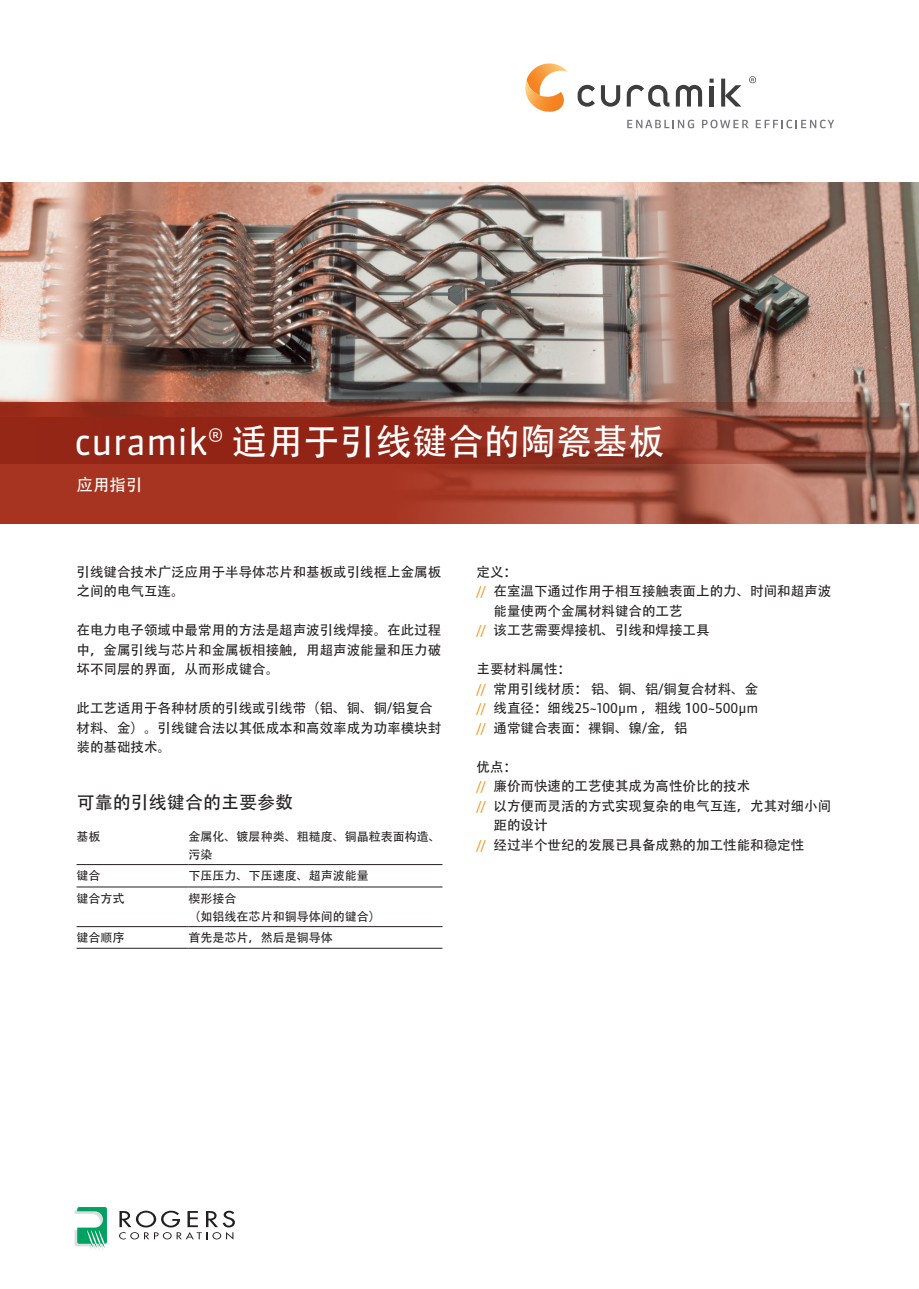
<style>
.page{position:relative;width:919px;height:1289px;background:#fff}
.page>*{position:absolute;margin:0;border:0;box-sizing:border-box;transform-origin:0 0}
.t1{font:36px "Adobe Heiti Std";color:#fff}
.t2{font:18px "Adobe Heiti Std";color:#231f20}
.t3{font:16.5px "Adobe Heiti Std";color:#fff}
.t4{font:13.5px/19.5px "Adobe Heiti Std";color:#231f20}
.t5{font:13.5px "Sanuk OT";color:#231f20}
.t6{font:12px/18px "Adobe Heiti Std";color:#231f20}
.s1{font-family:"Sanuk OT"}
.s2{font-family:"Sanuk OT";color:#f7931d}
.s3{color:#f7931d}
.s4{font-family:"Adobe Heiti Std"}
</style>
<div class="page">
<img style="left:0;top:183px;width:918px;height:219px">
<svg style="left:75px;top:1207px;width:32px;height:43px"></svg>
<svg style="left:119px;top:1210px;width:116px;height:29px"></svg>
<svg style="left:525px;top:63px;width:42px;height:49px"></svg>
<svg style="left:627px;top:120px;width:67px;height:8px"></svg>
<svg style="left:702px;top:120px;width:46px;height:8px"></svg>
<svg style="left:755px;top:120px;width:79px;height:8px"></svg>
<svg style="left:749px;top:76px;width:6px;height:7px"></svg>
<svg style="left:601px;top:85px;width:19px;height:22px"></svg>
<svg style="left:577px;top:85px;width:18px;height:22px"></svg>
<svg style="left:721px;top:79px;width:20px;height:28px"></svg>
<hr style="left:709px;top:86px;width:4px;height:21px;background:#3e3e3f">
<svg style="left:709px;top:79px;width:4px;height:4px"></svg>
<svg style="left:675px;top:85px;width:27px;height:22px"></svg>
<svg style="left:626px;top:85px;width:43px;height:22px"></svg>
<hr style="left:77px;top:864px;width:112px;height:1px;background:#231f20">
<hr style="left:189px;top:864px;width:253px;height:1px;background:#231f20">
<hr style="left:77px;top:886px;width:112px;height:1px;background:#231f20">
<hr style="left:189px;top:886px;width:253px;height:1px;background:#231f20">
<hr style="left:77px;top:926px;width:112px;height:1px;background:#231f20">
<hr style="left:189px;top:926px;width:253px;height:1px;background:#231f20">
<hr style="left:77px;top:947px;width:112px;height:1px;background:#231f20">
<hr style="left:189px;top:947px;width:253px;height:1px;background:#231f20">
<svg style="left:0;top:463px;width:918px;height:60px;background:#a74936"></svg>
<svg style="left:0;top:402px;width:918px;height:61px;background:#95392a"></svg>
<h1 class="t1" style="left:74px;top:420px;width:591px"><span class="s1">curamik®</span> 适用于引线键合的陶瓷基板</h1>
<p class="t3" style="left:77px;top:475px;width:68px">应用指引</p>
<p class="t4" style="left:77px;top:562px;width:366px">引线键合技术广泛应用于半导体芯片和基板或引线框上金属板之间的电气互连。</p>
<p class="t4" style="left:77px;top:620px;width:366px;text-align:justify">在电力电子领域中最常用的方法是超声波引线焊接。在此过程中，金属引线与芯片和金属板相接触，用超声波能量和压力破坏不同层的界面，从而形成键合。</p>
<p class="t4" style="left:77px;top:698px;width:366px">此工艺适用于各种材质的引线或引线带（铝、铜、铜/铝复合材料、金）。引线键合法以其低成本和高效率成为功率模块封装的基础技术。</p>
<h2 class="t2" style="left:77px;top:791px;width:217px">可靠的引线键合的主要参数</h2>
<p class="t6" style="left:77px;top:827px;width:26px">基板</p>
<p class="t6" style="left:189px;top:827px;width:253px">金属化、镀层种类、粗糙度、铜晶粒表面构造、污染</p>
<p class="t6" style="left:77px;top:867px;width:26px">键合</p>
<p class="t6" style="left:189px;top:867px;width:181px">下压压力、下压速度、超声波能量</p>
<p class="t6" style="left:77px;top:889px;width:50px">键合方式</p>
<p class="t6" style="left:189px;top:889px;width:193px">楔形接合<br>（如铝线在芯片和铜导体间的键合）</p>
<p class="t6" style="left:77px;top:929px;width:50px">键合顺序</p>
<p class="t6" style="left:189px;top:929px;width:145px">首先是芯片，然后是铜导体</p>
<p class="t4" style="left:476px;top:562px;width:42px">定义：</p>
<p class="t4" style="left:476px;top:581px;width:356px"><span class="s2">//</span> 在室温下通过作用于相互接触表面上的力、时间和超声波</p>
<p class="t4" style="left:493px;top:601px;width:190px">能量使两个金属材料键合的工艺</p>
<p class="t4" style="left:476px;top:620px;width:235px"><span class="s2">//</span> 该工艺需要焊接机、引线和焊接工具</p>
<p class="t4" style="left:476px;top:659px;width:283px">主要材料属性：<br><span class="s2">//</span> 常用引线材质：铝、铜、铝/铜复合材料、金</p>
<p class="t5" style="left:476px;top:699px;width:283px"><span class="s3">//</span> <span class="s4">线直径：细线</span>25~100μm <span class="s4">，粗线 1</span>00~500μm</p>
<p class="t4" style="left:476px;top:718px;width:213px"><span class="s2">//</span> 通常键合表面：裸铜、镍/金，铝</p>
<p class="t4" style="left:476px;top:757px;width:42px">优点：</p>
<p class="t4" style="left:476px;top:776px;width:275px"><span class="s2">//</span> 廉价而快速的工艺使其成为高性价比的技术</p>
<p class="t4" style="left:476px;top:796px;width:356px"><span class="s2">//</span> 以方便而灵活的方式实现复杂的电气互连，尤其对细小间</p>
<p class="t4" style="left:493px;top:815px;width:55px">距的设计</p>
<p class="t4" style="left:476px;top:835px;width:329px"><span class="s2">//</span> 经过半个世纪的发展已具备成熟的加工性能和稳定性</p>
</div>
